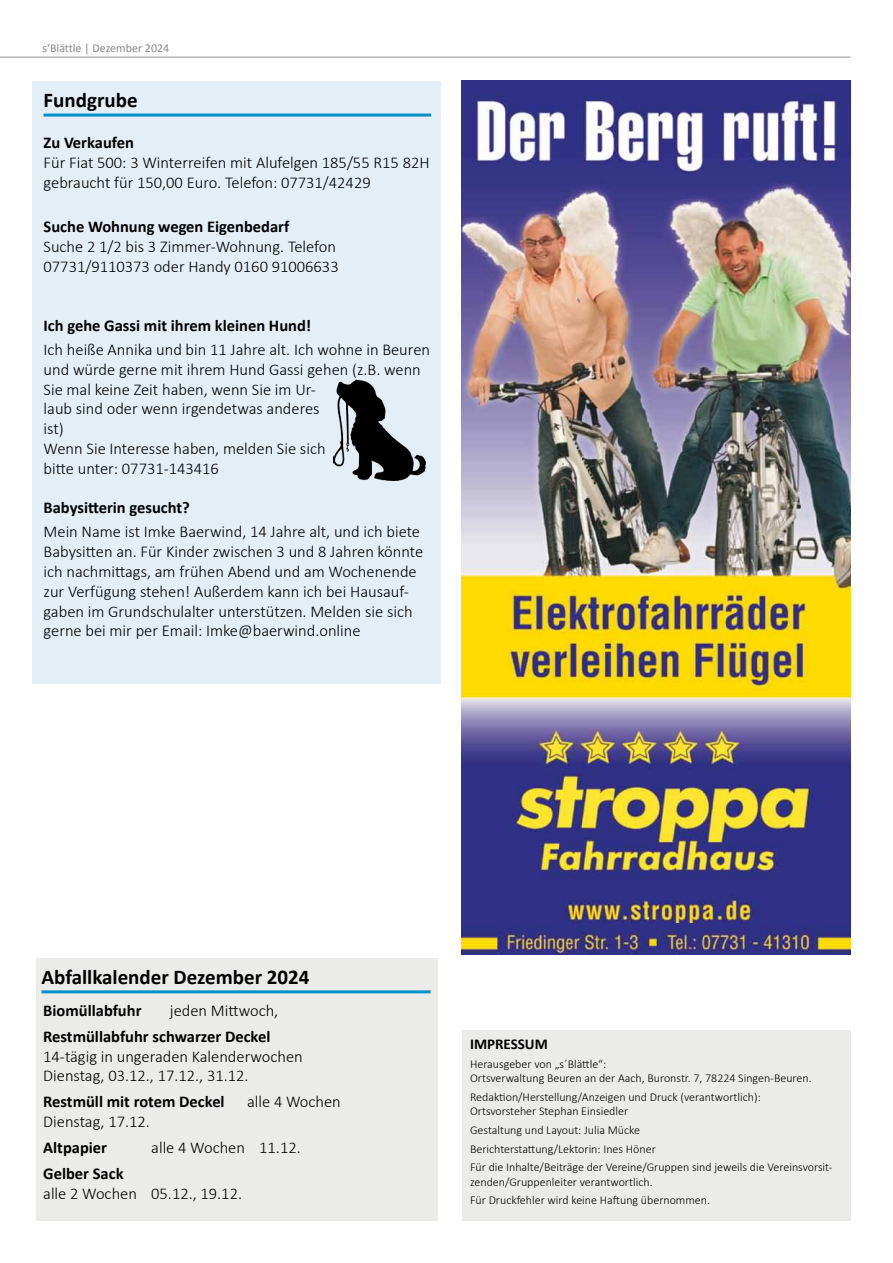
<style>
.page{position:relative;width:893px;height:1263px;background:#fff}
.page>*{position:absolute;margin:0;border:0;box-sizing:border-box;transform-origin:0 0}
.t1{font:700 21px "Calibri";color:#000}
.t2{font:300 16.5px/19.8px "Calibri";color:#000}
.t3{font:700 16.5px "Calibri";color:#000}
.t4{font:700 15px "Calibri";color:#000}
.t5{font:300 12px/18.6px "Calibri";color:#000}
.t6{font:12px "Calibri";color:#87888a}
</style>
<div class="page">
<hr style="left:0;top:57px;width:850px;height:1px;background:#9c9e9f">
<div style="left:32px;top:81px;width:408px;height:603px;background:#e3eef7"></div>
<img style="left:461px;top:81px;width:389px;height:843px">
<img style="left:461px;top:924px;width:389px;height:31px">
<hr style="left:44px;top:114px;width:387px;height:3px;background:#0091ca">
<div style="left:462px;top:1029px;width:388px;height:191px;background:#ebebe9"></div>
<img style="left:333px;top:380px;width:93px;height:101px">
<div style="left:36px;top:958px;width:401px;height:262px;background:#ebebe9"></div>
<hr style="left:42px;top:990px;width:389px;height:3px;background:#0091ca">
<p class="t6" style="left:43px;top:39px;width:128px">s‘Blättle | Dezember 2024</p>
<p class="t1" style="left:44px;top:85px;width:95px">Fundgrube</p>
<p class="t3" style="left:44px;top:131px;width:92px">Zu Verkaufen</p>
<p class="t2" style="left:44px;top:153px;width:388px">Für Fiat 500: 3 Winterreifen mit Alufelgen 185/55 R15 82H gebraucht für 150,00 Euro. Telefon: 07731/42429</p>
<p class="t3" style="left:44px;top:215px;width:247px">Suche Wohnung wegen Eigenbedarf</p>
<p class="t2" style="left:44px;top:236px;width:297px">Suche 2 1/2 bis 3 Zimmer-Wohnung. Telefon<br>07731/9110373 oder Handy 0160 91006633</p>
<p class="t3" style="left:44px;top:314px;width:269px">Ich gehe Gassi mit ihrem kleinen Hund!</p>
<p class="t2" style="left:44px;top:339px;width:388px">Ich heiße Annika und bin 11 Jahre alt. Ich wohne in Beuren und würde gerne mit ihrem Hund Gassi gehen (z.B. wenn Sie mal keine Zeit haben, wenn Sie im Ur-<br>laub sind oder wenn irgendetwas anderes<br>ist)<br>Wenn Sie Interesse haben, melden Sie sich<br>bitte unter: 07731-143416</p>
<p class="t3" style="left:44px;top:496px;width:148px">Babysitterin gesucht?</p>
<p class="t2" style="left:44px;top:522px;width:381px">Mein Name ist Imke Baerwind, 14 Jahre alt, und ich biete Babysitten an. Für Kinder zwischen 3 und 8 Jahren könnte ich nachmittags, am frühen Abend und am Wochenende zur Verfügung stehen! Außerdem kann ich bei Hausauf&shy;gaben im Grundschulalter unterstützen. Melden sie sich gerne bei mir per Email: Imke@baerwind.online</p>
<p class="t1" style="left:42px;top:962px;width:269px">Abfallkalender Dezember 2024</p>
<p class="t3" style="left:43px;top:999px;width:100px">Biomüllabfuhr</p>
<p class="t2" style="left:170px;top:1001px;width:110px">jeden Mittwoch,</p>
<p class="t3" style="left:43px;top:1025px;width:229px">Restmüllabfuhr schwarzer Deckel</p>
<p class="t2" style="left:43px;top:1046px;width:261px">14-tägig in ungeraden Kalenderwochen<br>Dienstag, 03.12., 17.12., 31.12.</p>
<p class="t3" style="left:43px;top:1090px;width:183px">Restmüll mit rotem Deckel</p>
<p class="t2" style="left:247px;top:1092px;width:95px">alle 4 Wochen</p>
<p class="t2" style="left:43px;top:1111px;width:108px">Dienstag, 17.12.</p>
<p class="t3" style="left:43px;top:1136px;width:65px">Altpapier</p>
<p class="t2" style="left:151px;top:1137px;width:151px">alle 4 Wochen 11.12.</p>
<p class="t3" style="left:43px;top:1161px;width:82px">Gelber Sack</p>
<p class="t2" style="left:43px;top:1183px;width:200px">alle 2 Wochen 05.12., 19.12.</p>
<p class="t4" style="left:470px;top:1034px;width:79px">IMPRESSUM</p>
<p class="t5" style="left:470px;top:1057px;width:343px;line-height:14.4px">Herausgeber von „s´Blättle“:<br>Ortsverwaltung Beuren an der Aach, Buronstr. 7, 78224 Singen-Beuren.</p>
<p class="t5" style="left:470px;top:1090px;width:292px;line-height:14.4px">Redaktion/Herstellung/Anzeigen und Druck (verantwortlich):<br>Ortsvorsteher Stephan Einsiedler</p>
<p class="t5" style="left:470px;top:1121px;width:364px">Gestaltung und Layout: Julia Mücke<br>Berichterstattung/Lektorin: Ines Höner<br>Für die Inhalte/Beiträge der Vereine/Gruppen sind jeweils die Vereinsvorsit-</p>
<p class="t5" style="left:470px;top:1172px;width:241px">zenden/Gruppenleiter verantwortlich.<br>Für Druckfehler wird keine Haftung übernommen.</p>
</div>
